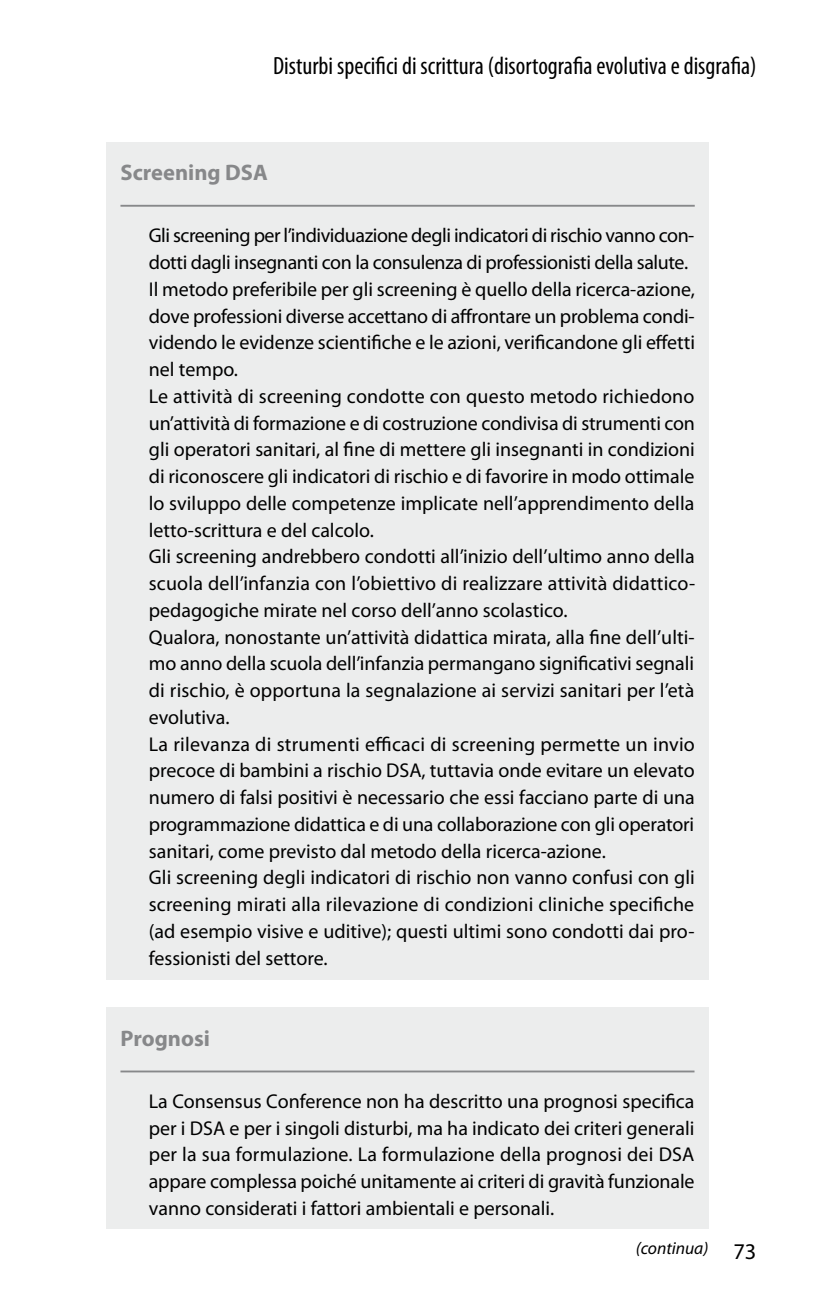
<style>
.page{position:relative;width:815px;height:1312px;background:#fff}
.page>*{position:absolute;margin:0;border:0;box-sizing:border-box;transform-origin:0 0}
.t1{font:condensed 25px "Myriad Pro";color:#000}
.t2{font:700 22.5px "Myriad Pro";color:#87888a}
.t3{font:22.5px "Myriad Pro";color:#000}
.t4{font:20px/26.8px "Myriad Pro";color:#000}
.t5{font:italic 17.5px "Myriad Pro";color:#000}
</style>
<div class="page">
<div style="left:106px;top:142px;width:603px;height:836px;background:#eceded"></div>
<hr style="left:120px;top:205px;width:575px;height:2px;background:#87888a">
<div style="left:106px;top:1007px;width:603px;height:221px;background:#eceded"></div>
<hr style="left:120px;top:1070px;width:574px;height:2px;background:#87888a">
<p class="t1" style="left:273px;top:51px;width:485px">Disturbi specifici di scrittura (disortografia evolutiva e disgrafia)</p>
<p class="t2" style="left:120px;top:158px;width:149px">Screening DSA</p>
<p class="t4" style="left:149px;top:222px;width:548px">Gli screening per l’individuazione degli indicatori di rischio vanno con&shy;dotti dagli insegnanti con la consulenza di professionisti della salute.<br>I l metodo preferibile per gli screening è quello della ricerca-azione, dove professioni diverse accettano di affrontare un problema condi&shy;videndo le evidenze scientifiche e le azioni, verificandone gli effetti nel tempo.<br>Le attività di screening condotte con questo metodo richiedono un’attività di formazione e di costruzione condivisa di strumenti con gli operatori sanitari, al fine di mettere gli insegnanti in condizioni di riconoscere gli indicatori di rischio e di favorire in modo ottimale lo sviluppo delle competenze implicate nell’apprendimento della letto-scrittura e del calcolo.<br>Gli screening andrebbero condotti all’inizio dell’ultimo anno della scuola dell’infanzia con l’obiettivo di realizzare attività didattico&shy;pedagogiche mirate nel corso dell’anno scolastico.<br>Qualora, nonostante un’attività didattica mirata, alla fine dell’ulti&shy;mo anno della scuola dell’infanzia permangano significativi segnali di rischio, è opportuna la segnalazione ai servizi sanitari per l’età evolutiva.<br>La rilevanza di strumenti efficaci di screening permette un invio precoce di bambini a rischio DSA, tuttavia onde evitare un elevato numero di falsi positivi è necessario che essi facciano parte di una programmazione didattica e di una collaborazione con gli operatori sanitari, come previsto dal metodo della ricerca-azione.<br>Gli screening degli indicatori di rischio non vanno confusi con gli screening mirati alla rilevazione di condizioni cliniche specifiche (ad esempio visive e uditive); questi ultimi sono condotti dai pro&shy;fessionisti del settore.</p>
<p class="t2" style="left:120px;top:1023px;width:91px">Prognosi</p>
<p class="t4" style="left:149px;top:1087px;width:547px">La Consensus Conference non ha descritto una prognosi specifica per i DSA</p>
<p class="t4" style="left:149px;top:1113px;width:547px;text-indent:81px">e per i singoli disturbi, ma ha indicato dei criteri generali per la sua formulazione. La formulazione della prognosi dei DSA appare complessa poiché unitamente ai criteri di gravità funzionale vanno considerati i fattori ambientali e personali.</p>
<p class="t5" style="left:636px;top:1236px;width:74px">(continua)</p>
<p class="t3" style="left:733px;top:1236px;width:25px">73</p>
</div>
